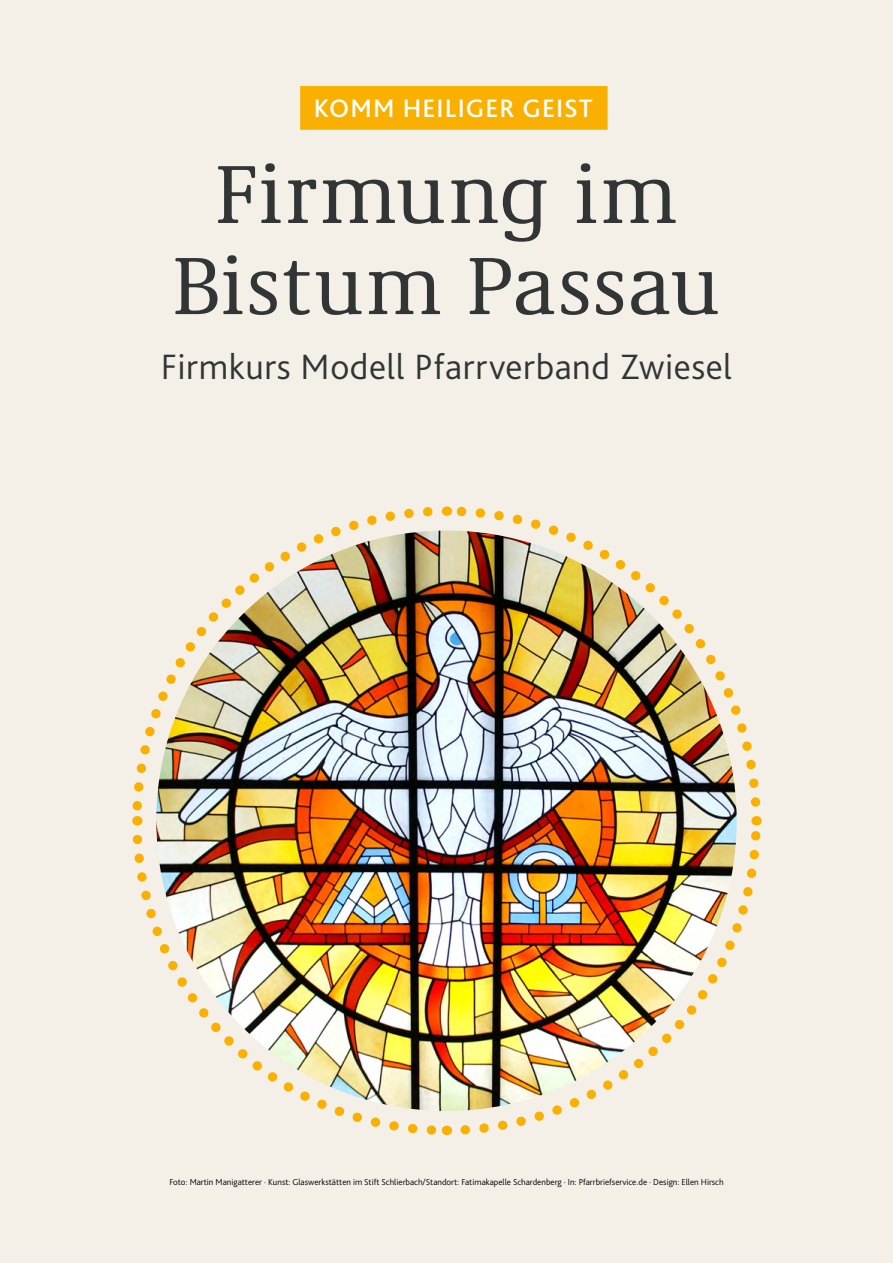
<style>
.page{position:relative;width:893px;height:1263px;background:#f4f0e8}
.page>*{position:absolute;margin:0;border:0;box-sizing:border-box;transform-origin:0 0}
.Headline{font:85.2px "Demos Next Pro";letter-spacing:.015em;color:#323535}
.Headline-2{font:84px "Demos Next Pro";letter-spacing:.01em;color:#323535}
.Subline{font:300 36.75px "Bliss Pro";letter-spacing:.015em;color:#323535}
.Markette___Titelthem{font:500 26.4px "Bliss Pro";letter-spacing:.04em;color:#fff}
.Absatzformat_1{font:300 9px "Bliss Pro";color:#000}
</style>
<div class="page">
<div style="left:300px;top:86px;width:308px;height:44px;background:#f9b000"></div>
<img style="left:156px;top:530px;width:581px;height:581px;border-radius:290px">
<img style="left:455px;top:820px;width:307px;height:315px">
<img style="left:446px;top:506px;width:315px;height:306px">
<img style="left:132px;top:507px;width:306px;height:314px">
<img style="left:132px;top:829px;width:315px;height:306px">
<p class="Markette___Titelthem" style="left:314px;top:92px;width:280px">KOMM HEILIGER GEIST</p>
<p class="Headline" style="left:215px;top:137px;width:464px">Firmung im</p>
<p class="Headline-2" style="left:172px;top:230px;width:550px">Bistum Passau</p>
<p class="Subline" style="left:161px;top:343px;width:573px">Firmkurs Modell Pfarrverband Zwiesel</p>
<p class="Absatzformat_1" style="left:169px;top:1176px;width:556px">Foto: Martin Manigatterer · Kunst: Glaswerkstätten im Stift Schlierbach/Standort: Fatimakapelle Schardenberg · In: Pfarrbriefservice.de · Design: Ellen Hirsch</p>
</div>
